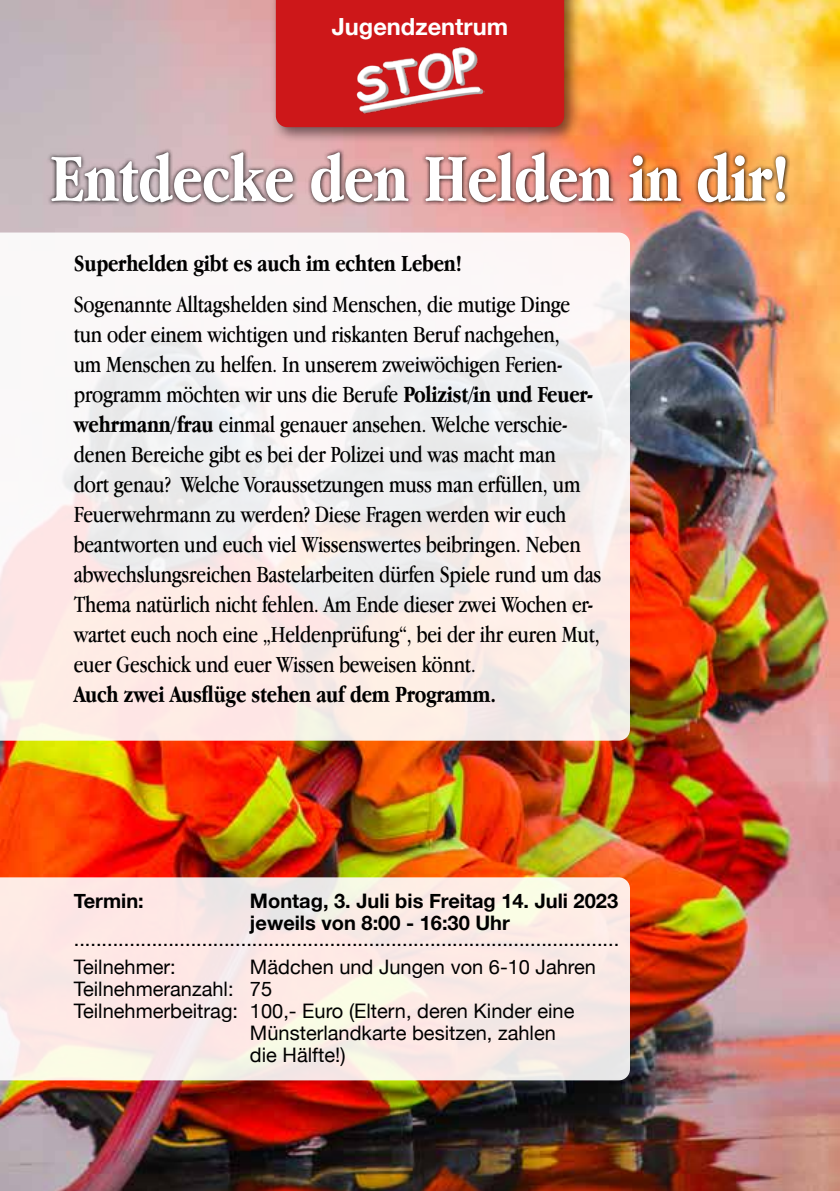
<style>
.page{position:relative;width:840px;height:1191px;background:#fff}
.page>*{position:absolute;margin:0;border:0;box-sizing:border-box;transform-origin:0 0}
.t1{font:700 70px "Apple Garamond";letter-spacing:-.01em;color:#fff}
.t2{font:24px/30px "Apple Garamond";letter-spacing:-.01em;color:#000}
.t3{font:700 24px "Apple Garamond";letter-spacing:-.01em;color:#000}
.t4{font:700 23.6px "Helvetica Neue";color:#fff}
.t5{font:20px/28px "Helvetica Neue";color:#000}
.t6{font:700 20px/22px "Helvetica Neue";color:#000}
.s1{font-weight:700}
</style>
<div class="page">
<img style="left:0;top:0;width:839px;height:1191px">
<svg style="left:0;top:232px;width:629px;height:508px"></svg>
<svg style="left:0;top:877px;width:629px;height:203px;background:#f9eae5"></svg>
<div style="left:270px;top:0;width:311px;height:144px;background:#000;opacity:.5"></div>
<div style="left:276px;top:0;width:288px;height:127px;background:#cd1719"></div>
<img style="left:47px;top:148px;width:742px;height:59px">
<img style="left:355px;top:39px;width:129px;height:82px">
<p class="t4" style="left:331px;top:9px;width:178px">Jugendzentrum</p>
<h1 class="t1" style="left:50px;top:139px;width:740px">Entdecke den Helden in dir!</h1>
<p class="t3" style="left:74px;top:249px;width:389px">Superhelden gibt es auch im echten Leben!</p>
<p class="t2" style="left:74px;top:289px;width:529px">Sogenannte Alltagshelden sind Menschen, die mutige Dinge tun oder einem wichtigen und riskanten Beruf nachgehen,<br>um Menschen zu helfen. In unserem zweiwöchigen Ferien&shy;programm möchten wir uns die Berufe <span class="s1">Polizist/in und Feuer&shy;wehrmann/frau</span> einmal genauer ansehen. Welche verschie&shy;denen Bereiche gibt es bei der Polizei und was macht man<br>dort genau? Welche Voraussetzungen muss man erfüllen, um Feuerwehrmann zu werden? Diese Fragen werden wir euch beantworten und euch viel Wissenswertes beibringen. Neben abwechslungsreichen Bastelarbeiten dürfen Spiele rund um das Thema natürlich nicht fehlen. Am Ende dieser zwei Wochen er&shy;wartet euch noch eine „Heldenprüfung“, bei der ihr euren Mut, euer Geschick und euer Wissen beweisen könnt.</p>
<p class="t3" style="left:74px;top:681px;width:423px">Auch zwei Ausflüge stehen auf dem Programm.</p>
<p class="t6" style="left:74px;top:890px;width:71px">Termin:</p>
<p class="t6" style="left:250px;top:890px;width:369px">Montag, 3. Juli bis Freitag 14. Juli 2023 jeweils von 8:00 - 16:30 Uhr</p>
<p class="t5" style="left:74px;top:926px;width:546px">..................................................................................................<br>Teilnehmer:</p>
<p class="t5" style="left:250px;top:954px;width:347px">Mädchen und Jungen von 6-10 Jahren</p>
<p class="t5" style="left:74px;top:976px;width:200px">Teilnehmeranzahl: 75</p>
<p class="t5" style="left:74px;top:998px;width:502px">Teilnehmerbeitrag: 100,- Euro (Eltern, deren Kinder eine</p>
<p class="t5" style="left:250px;top:1020px;width:307px">Münsterlandkarte besitzen, zahlen</p>
<p class="t5" style="left:250px;top:1042px;width:97px">die Hälfte!)</p>
</div>
